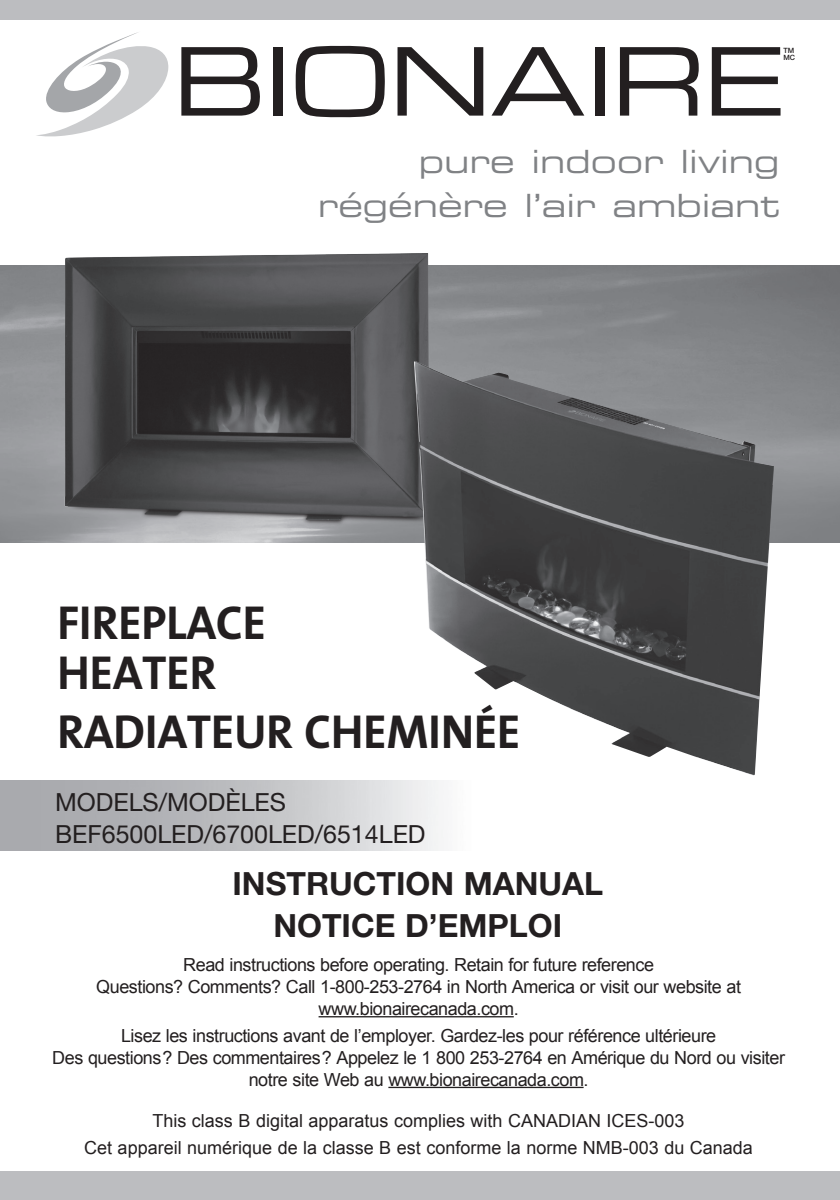
<style>
.page{position:relative;width:840px;height:1200px;background:#fff}
.page>*{position:absolute;margin:0;border:0;box-sizing:border-box;transform-origin:0 0}
.t1{font:700 48px/50px "The Sans";letter-spacing:-.01em;color:#231f20}
.t2{font:32px/44px "Eurostile Extended Two";color:#808285;text-align:right}
.t3{font:700 32px/41.6px "Helvetica Neue";color:#231f20;text-align:center}
.t4{font:25px/32px "Helvetica Neue";color:#231f20}
.t5{font:18px/22px "Arial";letter-spacing:-.025em;color:#231f20;text-align:center}
.t6{font:18px/26.6px "Arial";color:#231f20;text-align:center}
.t7{font:500 7.2px/7.2px "Helvetica Neue";color:#231f20}
</style>
<div class="page">
<svg style="left:36px;top:32px;width:133px;height:104px"></svg>
<div style="left:273px;top:47px;width:9px;height:69px;background:#231f20"></div>
<svg style="left:398px;top:47px;width:85px;height:69px"></svg>
<svg style="left:491px;top:47px;width:93px;height:69px"></svg>
<div style="left:595px;top:47px;width:9px;height:69px;background:#231f20"></div>
<svg style="left:712px;top:47px;width:69px;height:69px"></svg>
<svg style="left:181px;top:47px;width:79px;height:69px"></svg>
<svg style="left:620px;top:47px;width:79px;height:69px"></svg>
<svg style="left:296px;top:46px;width:89px;height:71px"></svg>
<div style="left:0;top:1172px;width:840px;height:28px;background:#bcbdc0"></div>
<div style="left:0;top:0;width:840px;height:20px;background:#bcbdc0"></div>
<hr style="left:319px;top:1016px;width:195px;height:1px;background:#231f20">
<hr style="left:388px;top:1087px;width:196px;height:1px;background:#231f20">
<img style="left:36px;top:253px;width:428px;height:289px">
<img style="left:414px;top:361px;width:360px;height:415px">
<p class="t7" style="left:783px;top:46px;width:13px">TM<br>MC</p>
<p class="t2" style="left:318px;top:139px;width:463px">pure indoor living régénère l’air ambiant</p>
<p class="t1" style="left:57px;top:596px;width:211px">FIREPLACE<br>HEATER</p>
<p class="t1" style="left:57px;top:705px;width:465px">RADIATEUR CHEMINÉE</p>
<p class="t4" style="left:55px;top:785px;width:372px">MODELS/MODÈLES<br>BEF6500LED/6700LED/6514LED</p>
<p class="t3" style="left:233px;top:862px;width:372px">INSTRUCTION MANUAL<br>NOTICE D’EMPLOI</p>
<p class="t5" style="left:96px;top:954px;width:646px">Read instructions before operating. Retain for future reference<br>Questions? Comments? Call 1-800-253-2764 in North America or visit our website at www.bionairecanada.com.</p>
<p class="t5" style="left:52px;top:1024px;width:734px">Lisez les instructions avant de l’employer. Gardez-les pour référence ultérieure<br>Des questions? Des commentaires? Appelez le 1 800 253-2764 en Amérique du Nord ou visiter notre site Web au www.bionairecanada.com.</p>
<p class="t6" style="left:84px;top:1108px;width:670px">This class B digital apparatus complies with CANADIAN ICES-003<br>Cet appareil numérique de la classe B est conforme la norme NMB-003 du Canada</p>
</div>
